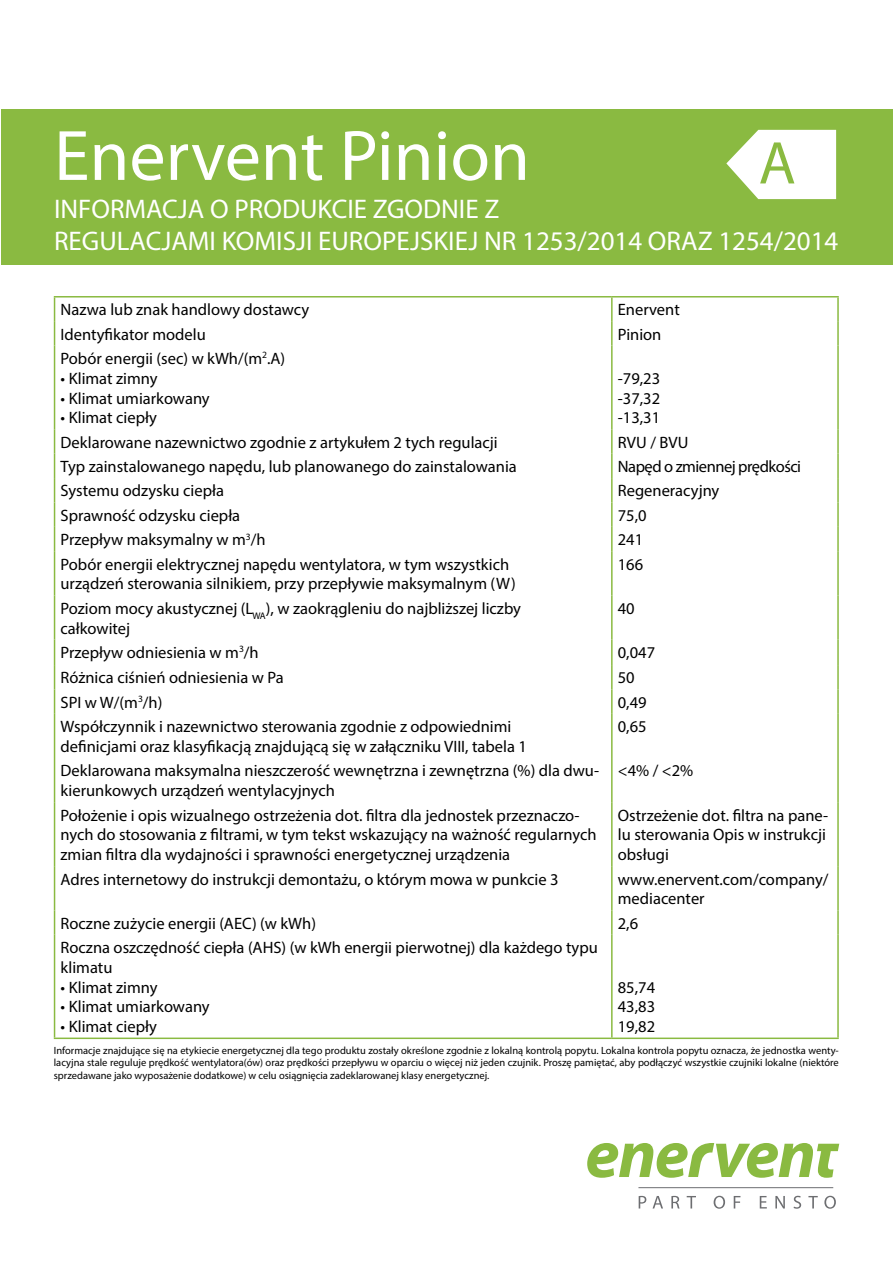
<style>
.page{position:relative;width:893px;height:1263px;background:#fff}
.page>*{position:absolute;margin:0;border:0;box-sizing:border-box;transform-origin:0 0}
.t1{font:72px "Myriad Pro";color:#fff}
.t2{font:60.75px "Myriad Pro";color:#8aba41}
.t3{font:27px/32.4px "Myriad Pro";color:#fff}
.t4{font:16.5px/19.8px "Myriad Pro";color:#000}
.t5{font:16.5px "Myriad Pro";letter-spacing:-.03em;color:#000}
.t6{font:10.5px/12.6px "Myriad Pro";color:#000;text-align:justify}
</style>
<div class="page">
<div style="left:1px;top:110px;width:892px;height:155px;background:#8aba41"></div>
<hr style="left:612px;top:296px;width:227px;height:1px;background:#8aba41">
<hr style="left:837px;top:297px;width:2px;height:24px;background:#8aba41">
<hr style="left:837px;top:321px;width:2px;height:24px;background:#8aba41">
<hr style="left:837px;top:345px;width:2px;height:84px;background:#8aba41">
<hr style="left:611px;top:429px;width:2px;height:25px;background:#8aba41">
<hr style="left:837px;top:429px;width:2px;height:25px;background:#8aba41">
<hr style="left:611px;top:478px;width:2px;height:24px;background:#8aba41">
<hr style="left:837px;top:478px;width:2px;height:24px;background:#8aba41">
<hr style="left:837px;top:502px;width:2px;height:25px;background:#8aba41">
<hr style="left:837px;top:527px;width:2px;height:24px;background:#8aba41">
<hr style="left:837px;top:551px;width:2px;height:44px;background:#8aba41">
<hr style="left:837px;top:595px;width:2px;height:44px;background:#8aba41">
<hr style="left:837px;top:639px;width:2px;height:26px;background:#8aba41">
<hr style="left:837px;top:665px;width:2px;height:24px;background:#8aba41">
<hr style="left:837px;top:689px;width:2px;height:25px;background:#8aba41">
<hr style="left:837px;top:714px;width:2px;height:44px;background:#8aba41">
<hr style="left:837px;top:758px;width:2px;height:44px;background:#8aba41">
<hr style="left:837px;top:802px;width:2px;height:64px;background:#8aba41">
<hr style="left:54px;top:866px;width:1px;height:44px;background:#8aba41">
<hr style="left:611px;top:866px;width:2px;height:44px;background:#8aba41">
<hr style="left:837px;top:866px;width:2px;height:44px;background:#8aba41">
<svg style="left:54px;top:910px;width:1px;height:25px"></svg>
<hr style="left:611px;top:910px;width:2px;height:25px;background:#8aba41">
<hr style="left:837px;top:910px;width:2px;height:25px;background:#8aba41">
<hr style="left:54px;top:935px;width:1px;height:102px;background:#8aba41">
<hr style="left:611px;top:935px;width:2px;height:102px;background:#8aba41">
<hr style="left:837px;top:935px;width:2px;height:102px;background:#8aba41">
<hr style="left:54px;top:1037px;width:558px;height:2px;background:#8aba41">
<hr style="left:612px;top:1037px;width:227px;height:2px;background:#8aba41">
<hr style="left:54px;top:296px;width:558px;height:1px;background:#8aba41">
<hr style="left:611px;top:297px;width:2px;height:24px;background:#8aba41">
<svg style="left:54px;top:297px;width:1px;height:48px"></svg>
<hr style="left:611px;top:321px;width:2px;height:24px;background:#8aba41">
<hr style="left:54px;top:345px;width:1px;height:84px;background:#8aba41">
<hr style="left:611px;top:345px;width:2px;height:84px;background:#8aba41">
<hr style="left:611px;top:454px;width:2px;height:24px;background:#8aba41">
<hr style="left:837px;top:454px;width:2px;height:24px;background:#8aba41">
<hr style="left:611px;top:502px;width:2px;height:25px;background:#8aba41">
<svg style="left:54px;top:429px;width:1px;height:122px"></svg>
<hr style="left:611px;top:527px;width:2px;height:24px;background:#8aba41">
<hr style="left:54px;top:551px;width:1px;height:44px;background:#8aba41">
<hr style="left:611px;top:551px;width:2px;height:44px;background:#8aba41">
<hr style="left:54px;top:595px;width:1px;height:44px;background:#8aba41">
<hr style="left:611px;top:595px;width:2px;height:44px;background:#8aba41">
<hr style="left:611px;top:639px;width:2px;height:26px;background:#8aba41">
<hr style="left:611px;top:665px;width:2px;height:24px;background:#8aba41">
<svg style="left:54px;top:639px;width:1px;height:75px"></svg>
<hr style="left:611px;top:689px;width:2px;height:25px;background:#8aba41">
<hr style="left:54px;top:714px;width:1px;height:44px;background:#8aba41">
<hr style="left:611px;top:714px;width:2px;height:44px;background:#8aba41">
<hr style="left:54px;top:758px;width:1px;height:44px;background:#8aba41">
<hr style="left:611px;top:758px;width:2px;height:44px;background:#8aba41">
<hr style="left:54px;top:802px;width:1px;height:64px;background:#8aba41">
<hr style="left:611px;top:802px;width:2px;height:64px;background:#8aba41">
<svg style="left:587px;top:1143px;width:252px;height:35px"></svg>
<svg style="left:639px;top:1196px;width:197px;height:13px"></svg>
<hr style="left:638px;top:1187px;width:195px;height:1px;background:#6d6e71">
<svg style="left:726px;top:130px;width:110px;height:69px;background:#edf4e2"></svg>
<h1 class="t1" style="left:54px;top:111px;width:477px">Enervent Pinion</h1>
<h3 class="t3" style="left:54px;top:192px;width:786px">INFORMACJA O PRODUKCIE ZGODNIE Z<br>REGULACJAMI KOMISJI EUROPEJSKIEJ NR 1253/2014 ORAZ 1254/2014</h3>
<h2 class="t2" style="left:759px;top:126px;width:39px">A</h2>
<p class="t4" style="left:61px;top:299px;width:250px">Nazwa lub znak handlowy dostawcy</p>
<p class="t4" style="left:618px;top:299px;width:63px">Enervent</p>
<p class="t4" style="left:61px;top:324px;width:147px">Identyfikator modelu</p>
<p class="t4" style="left:618px;top:324px;width:45px">Pinion</p>
<p class="t4" style="left:61px;top:348px;width:226px">Pobór energii (sec) w kWh/(m<sup>2</sup>.A)</p>
<p class="t4" style="left:61px;top:368px;width:99px">• Klimat zimny</p>
<p class="t4" style="left:61px;top:388px;width:151px">• Klimat umiarkowany</p>
<p class="t4" style="left:61px;top:408px;width:98px">• Klimat ciepły</p>
<p class="t4" style="left:618px;top:368px;width:44px;text-align:justify">-79,23 -37,32 -13,31</p>
<p class="t4" style="left:61px;top:432px;width:439px">Deklarowane nazewnictwo zgodnie z artykułem 2 tych regulacji</p>
<p class="t4" style="left:618px;top:432px;width:72px">RVU / BVU</p>
<p class="t4" style="left:61px;top:456px;width:458px">Typ zainstalowanego napędu, lub planowanego do zainstalowania</p>
<p class="t5" style="left:618px;top:456px;width:185px">Napęd o zmiennej prędkości</p>
<p class="t4" style="left:61px;top:481px;width:165px">Systemu odzysku ciepła</p>
<p class="t4" style="left:618px;top:481px;width:103px">Regeneracyjny</p>
<p class="t4" style="left:61px;top:505px;width:181px">Sprawność odzysku ciepła</p>
<p class="t4" style="left:618px;top:505px;width:30px">75,0</p>
<p class="t4" style="left:61px;top:529px;width:206px">Przepływ maksymalny w m<sup>3</sup>/h</p>
<p class="t4" style="left:618px;top:529px;width:27px">241</p>
<p class="t4" style="left:61px;top:554px;width:457px">Pobór energii elektrycznej napędu wentylatora, w tym wszystkich urządzeń sterowania silnikiem, przy przepływie maksymalnym (W)</p>
<p class="t4" style="left:618px;top:554px;width:27px">166</p>
<p class="t4" style="left:61px;top:598px;width:462px">Poziom mocy akustycznej (L<sub>WA</sub>), w zaokrągleniu do najbliższej liczby całkowitej</p>
<p class="t4" style="left:618px;top:598px;width:18px">40</p>
<p class="t4" style="left:61px;top:642px;width:200px">Przepływ odniesienia w m<sup>3</sup>/h</p>
<p class="t4" style="left:618px;top:642px;width:39px">0,047</p>
<p class="t4" style="left:61px;top:668px;width:225px">Różnica ciśnień odniesienia w Pa</p>
<p class="t4" style="left:618px;top:668px;width:18px">50</p>
<p class="t4" style="left:61px;top:692px;width:103px">SPI w W/(m<sup>3</sup>/h)</p>
<p class="t4" style="left:618px;top:692px;width:30px">0,49</p>
<p class="t4" style="left:61px;top:716px;width:468px">Współczynnik i nazewnictwo sterowania zgodnie z odpowiednimi definicjami oraz klasyfikacją znajdującą się w załączniku VIII, tabela 1</p>
<p class="t4" style="left:618px;top:716px;width:30px">0,65</p>
<p class="t4" style="left:61px;top:761px;width:540px">Deklarowana maksymalna nieszczerość wewnętrzna i zewnętrzna (%) dla dwu&shy;kierunkowych urządzeń wentylacyjnych</p>
<p class="t4" style="left:618px;top:761px;width:77px">&lt;4% / &lt;2%</p>
<p class="t4" style="left:61px;top:805px;width:538px">Położenie i opis wizualnego ostrzeżenia dot. filtra dla jednostek przeznaczo&shy;nych do stosowania z filtrami, w tym tekst wskazujący na ważność regularnych zmian filtra dla wydajności i sprawności energetycznej urządzenia</p>
<p class="t4" style="left:618px;top:805px;width:212px">Ostrzeżenie dot. filtra na pane&shy;lu sterowania Opis w instrukcji obsługi</p>
<p class="t4" style="left:61px;top:869px;width:500px">Adres internetowy do instrukcji demontażu, o którym mowa w punkcie 3</p>
<p class="t4" style="left:618px;top:869px;width:212px">www.enervent.com/company/ mediacenter</p>
<p class="t4" style="left:61px;top:913px;width:257px">Roczne zużycie energii (AEC) (w kWh)</p>
<p class="t4" style="left:618px;top:913px;width:22px">2,6</p>
<p class="t4" style="left:61px;top:937px;width:539px">Roczna oszczędność ciepła (AHS) (w kWh energii pierwotnej) dla każdego typu klimatu</p>
<p class="t4" style="left:61px;top:977px;width:99px">• Klimat zimny</p>
<p class="t4" style="left:61px;top:997px;width:151px">• Klimat umiarkowany</p>
<p class="t4" style="left:61px;top:1016px;width:98px">• Klimat ciepły</p>
<p class="t4" style="left:618px;top:977px;width:39px;text-align:justify">85,74<br>43,83<br>19,82</p>
<p class="t6" style="left:54px;top:1044px;width:786px">Informacje znajdujące się na etykiecie energetycznej dla tego produktu zostały określone zgodnie z lokalną kontrolą popytu. Lokalna kontrola popytu oznacza, że jednostka wenty&shy;lacyjna stale reguluje prędkość wentylatora(ów) oraz prędkości przepływu w oparciu o więcej niż jeden czujnik. Proszę pamiętać, aby podłączyć wszystkie czujniki lokalne (niektóre sprzedawane jako wyposażenie dodatkowe) w celu osiągnięcia zadeklarowanej klasy energetycznej.</p>
</div>
